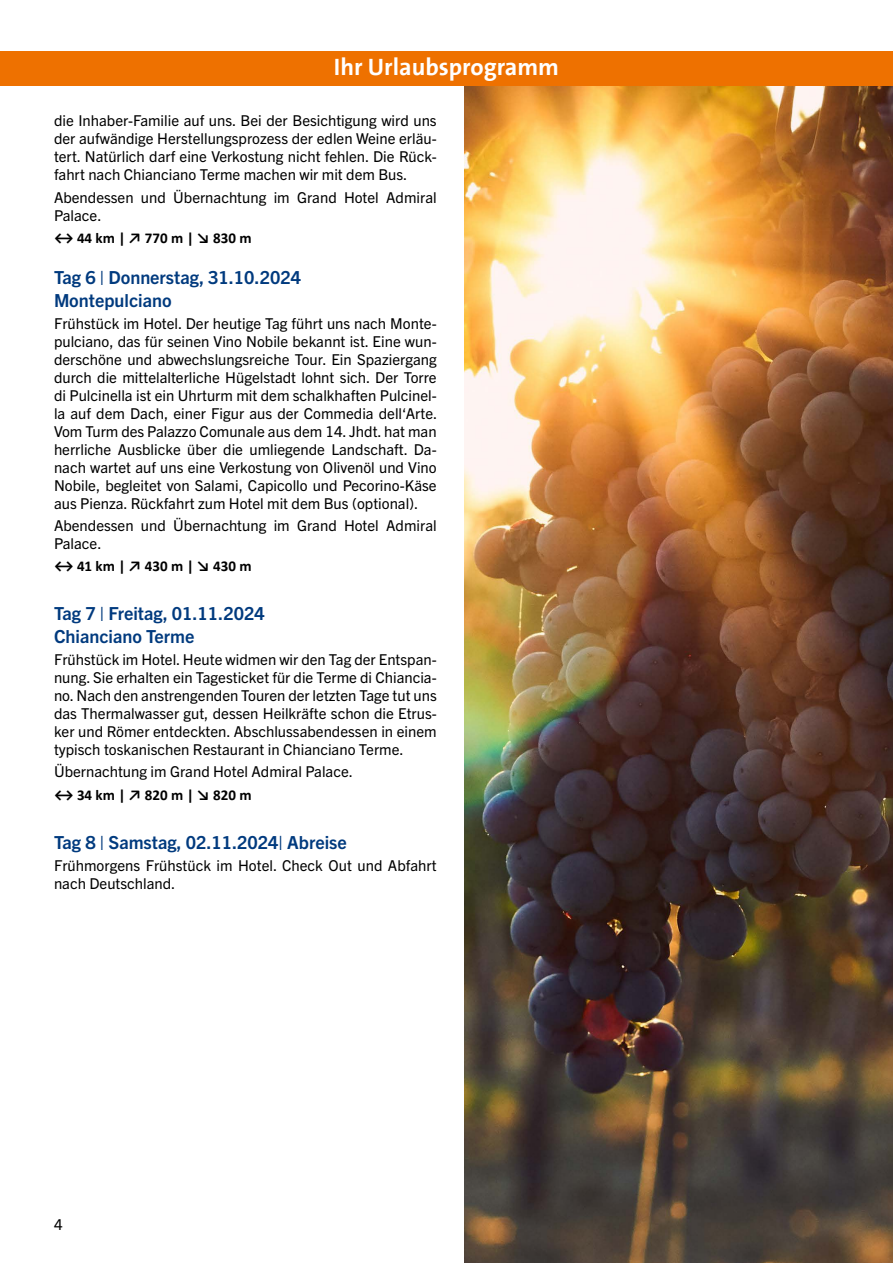
<style>
.page{position:relative;width:893px;height:1263px;background:#fff}
.page>*{position:absolute;margin:0;border:0;box-sizing:border-box;transform-origin:0 0}
.t1{font:700 24px "The Sans B7";color:#fff}
.t2{font:700 18px/22.5px "Trade Gothic Next LT Pro";color:#003a7e}
.t3{font:15px/18px "Trade Gothic Next LT Pro";color:#000;text-align:justify}
.t4{font:700 15px "Calibri";color:#000}
</style>
<div class="page">
<img style="left:464px;top:85px;width:429px;height:1178px">
<div style="left:0;top:51px;width:893px;height:34px;background:#ee7100"></div>
<h1 class="t1" style="left:334px;top:54px;width:227px">Ihr Urlaubsprogramm</h1>
<p class="t3" style="left:54px;top:111px;width:384px">die Inhaber-Familie auf uns. Bei der Besichtigung wird uns der aufwändige Herstellungsprozess der edlen Weine erläu&shy;tert. Natürlich darf eine Verkostung nicht fehlen. Die Rück&shy;fahrt nach Chianciano Terme machen wir mit dem Bus.</p>
<p class="t3" style="left:54px;top:187px;width:384px">Abendessen und Übernachtung im Grand Hotel Admiral<br>Palace.</p>
<p class="t4" style="left:54px;top:227px;width:199px">↔ 44 km | ↗ 770 m | ↘ 830 m</p>
<p class="t2" style="left:54px;top:265px;width:248px">Tag 6 | Donnerstag, 31.10.2024<br>Montepulciano</p>
<p class="t3" style="left:54px;top:313px;width:385px">Frühstück im Hotel. Der heutige Tag führt uns nach Monte&shy;pulciano, das für seinen Vino Nobile bekannt ist. Eine wun&shy;derschöne und abwechslungsreiche Tour. Ein Spaziergang durch die mittelalterliche Hügelstadt lohnt sich. Der Torre di Pulcinella ist ein Uhrturm mit dem schalkhaften Pulcinel&shy;la auf dem Dach, einer Figur aus der Commedia dell‘Arte.<br>Vom Turm des Palazzo Comunale aus dem 14. Jhdt. hat man herrliche Ausblicke über die umliegende Landschaft. Da&shy;nach wartet auf uns eine Verkostung von Olivenöl und Vino Nobile, begleitet von Salami, Capicollo und Pecorino-Käse aus Pienza. Rückfahrt zum Hotel mit dem Bus (optional).</p>
<p class="t3" style="left:54px;top:516px;width:384px">Abendessen und Übernachtung im Grand Hotel Admiral<br>Palace.</p>
<p class="t4" style="left:54px;top:556px;width:199px">↔ 41 km | ↗ 430 m | ↘ 430 m</p>
<p class="t2" style="left:54px;top:601px;width:212px">Tag 7 | Freitag, 01.11.2024<br>Chianciano Terme</p>
<p class="t3" style="left:54px;top:650px;width:384px">Frühstück im Hotel. Heute widmen wir den Tag der Entspan&shy;nung. Sie erhalten ein Tagesticket für die Terme di Chiancia&shy;no. Nach den anstrengenden Touren der letzten Tage tut uns das Thermalwasser gut, dessen Heilkräfte schon die Etrus&shy;ker und Römer entdeckten. Abschlussabendessen in einem typisch toskanischen Restaurant in Chianciano Terme.</p>
<p class="t3" style="left:54px;top:762px;width:300px">Übernachtung im Grand Hotel Admiral Palace.</p>
<p class="t4" style="left:54px;top:784px;width:199px">↔ 34 km | ↗ 820 m | ↘ 820 m</p>
<p class="t2" style="left:54px;top:830px;width:294px">Tag 8 | Samstag, 02.11.2024| Abreise</p>
<p class="t3" style="left:54px;top:855px;width:384px">Frühmorgens Frühstück im Hotel. Check Out und Abfahrt nach Deutschland.</p>
<p class="t3" style="left:54px;top:1215px;width:10px">4</p>
</div>
